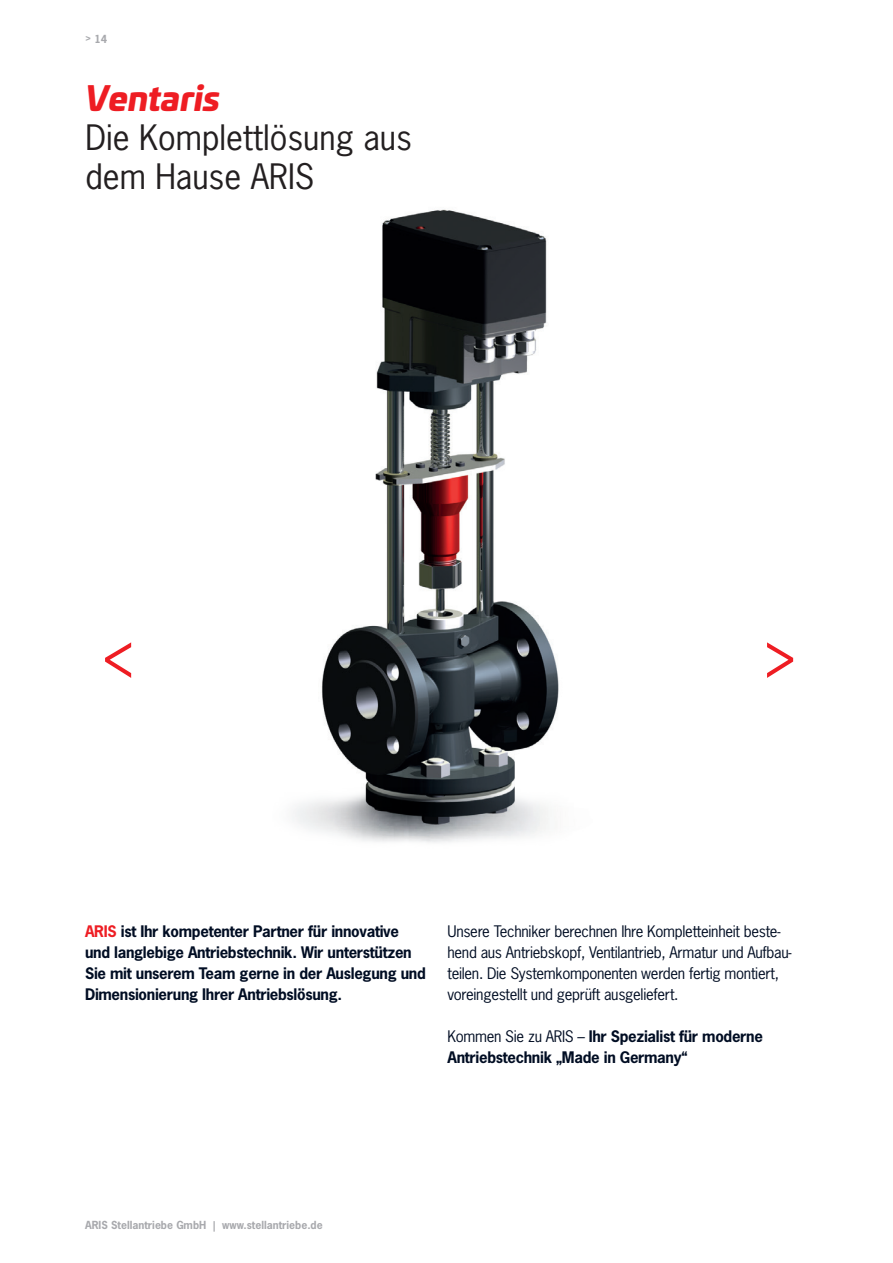
<style>
.page{position:relative;width:893px;height:1263px;background:#fff}
.page>*{position:absolute;margin:0;border:0;box-sizing:border-box;transform-origin:0 0}
.t1{font:69.6px "News Gothic Std";color:#ee1d23;scale:.75 1}
.t2{font:33px/39px "News Gothic Std";color:#231f20}
.t3{font:italic 900 33px "Univia Pro";color:#ee1d23}
.t4{font:700 15px/21px "News Gothic Std";letter-spacing:-.02em;color:#000d23}
.t5{font:15px/21px "News Gothic Std";letter-spacing:-.02em;color:#000d23}
.t6{font:700 10.5px "News Gothic Std";color:#a8a9ad}
.s1{color:#ee1d23}
.s2{font-weight:400}
</style>
<div class="page">
<img style="left:321px;top:209px;width:238px;height:576px">
<img style="left:292px;top:785px;width:257px;height:58px">
<p class="t6" style="left:85px;top:32px;width:24px">&gt; 14</p>
<h2 class="t3" style="left:85px;top:72px;width:136px">Ventaris</h2>
<h2 class="t2" style="left:85px;top:118px;width:328px">Die Komplettlösung aus dem Hause ARIS</h2>
<h1 class="t1" style="left:763px;top:608px;width:47px">&gt;</h1>
<p class="t4" style="left:85px;top:921px;width:342px"><span class="s1">ARIS</span> ist Ihr kompetenter Partner für innovative und langlebige Antriebstechnik. Wir unterstützen Sie mit unserem Team gerne in der Auslegung und Dimensionierung Ihrer Antriebslösung.</p>
<p class="t5" style="left:447px;top:921px;width:346px">Unsere Techniker berechnen Ihre Kompletteinheit beste&shy;hend aus Antriebskopf, Ventilantrieb, Armatur und Aufbau&shy;teilen. Die Systemkomponenten werden fertig montiert, voreingestellt und geprüft ausgeliefert.</p>
<p class="t4" style="left:447px;top:1026px;width:317px"><span class="s2">Kommen Sie zu ARIS –</span> Ihr Spezialist für moderne<br>Antriebstechnik „Made in Germany“</p>
<p class="t6" style="left:85px;top:1218px;width:239px">ARIS Stellantriebe GmbH | www.stellantriebe.de</p>
</div>
